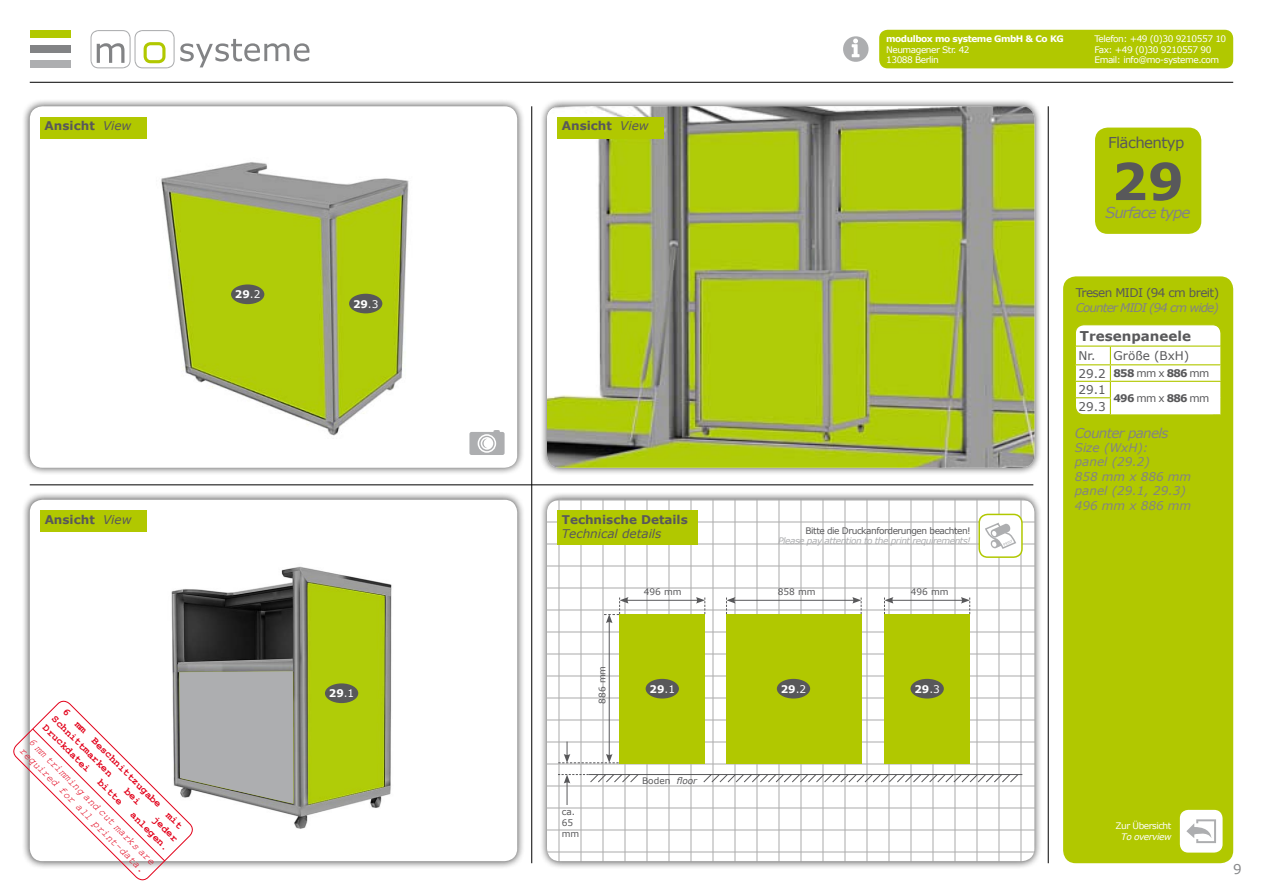
<style>
.page{position:relative;width:1263px;height:893px;background:#fff}
.page>*{position:absolute;margin:0;border:0;box-sizing:border-box;transform-origin:0 0}
.t1{font:700 51px "Verdana";color:#58585a}
.t2{font:italic 15px "Verdana";letter-spacing:-.06em;color:#828385}
.t3{font:15px "Verdana";letter-spacing:-.04em;color:#58585a}
.t4{font:italic 13.5px "Verdana";letter-spacing:-.05em;color:#828385}
.t5{font:700 13.5px "Verdana";color:#58585a}
.t6{font:13.5px "Verdana";color:#87888a}
.t7{font:italic 12px/14.4px "Verdana";color:#828385}
.t8{font:700 12px "Verdana";color:#58585a}
.t9{font:12px "Verdana";letter-spacing:-.05em;color:#58585a}
.t10{font:italic 12px "Verdana";letter-spacing:-.08em;color:#828385}
.t11{font:italic 12px "Verdana";color:#58585a}
.t12{font:12px "Verdana";color:#58585a}
.t13{font:700 10.5px/12.6px "Courier New";color:#e2001a}
.t14{font:italic 10.5px/12.6px "Courier New";color:#e2001a}
.t15{font:700 10.5px "Verdana";letter-spacing:-.075em;color:#58585a}
.t16{font:700 10.5px "Verdana";color:#fff}
.t17{font:9px/10.5px "Verdana";letter-spacing:-.05em;color:#fff}
.t18{font:9px/10.8px "Verdana";letter-spacing:-.05em;color:#58585a}
.t19{font:italic 9px "Verdana";letter-spacing:-.05em;color:#adaeb0}
.t20{font:700 9px "Verdana";letter-spacing:-.05em;color:#fff}
.t21{font:italic 9px "Verdana";letter-spacing:-.05em;color:#fff}
.s1{font-weight:400;font-style:italic}
.s2{font-weight:400}
.s3{font-weight:400;font-size:12px}
.s4{font-style:italic}
</style>
<div class="page">
<hr style="left:531px;top:106px;width:1px;height:757px;background:#000">
<hr style="left:1048px;top:106px;width:1px;height:757px;background:#000">
<hr style="left:30px;top:485px;width:1003px;height:1px;background:#000">
<hr style="left:30px;top:82px;width:1203px;height:1px;background:#000">
<div style="left:1063px;top:276px;width:170px;height:587px;background:#b1c800;border-radius:13px"></div>
<div style="left:539px;top:491px;width:503px;height:378px;background:#000;opacity:.75"></div>
<svg style="left:547px;top:500px;width:487px;height:361px"></svg>
<div style="left:558px;top:510px;width:140px;height:34px;background:#b1c800"></div>
<svg style="left:843px;top:36px;width:26px;height:26px"></svg>
<div style="left:879px;top:30px;width:354px;height:38px;background:#b1c800;border-radius:9px"></div>
<div style="left:30px;top:45px;width:40px;height:8px;background:#828385"></div>
<div style="left:30px;top:30px;width:40px;height:8px;background:#b1c800"></div>
<div style="left:30px;top:61px;width:40px;height:7px;background:#adaeb0"></div>
<svg style="left:90px;top:30px;width:219px;height:38px"></svg>
<div style="left:1180px;top:810px;width:42px;height:43px;background:#fff;border-radius:9px"></div>
<svg style="left:1186px;top:819px;width:30px;height:24px"></svg>
<div style="left:1095px;top:128px;width:106px;height:106px;background:#b1c800;border-radius:13px"></div>
<div style="left:22px;top:491px;width:503px;height:378px;background:#000;opacity:.75"></div>
<div style="left:30px;top:500px;width:487px;height:361px;background:#fff;border-radius:13px"></div>
<div style="left:40px;top:510px;width:107px;height:22px;background:#b1c800"></div>
<div style="left:539px;top:98px;width:503px;height:378px;background:#000;opacity:.75"></div>
<img style="left:547px;top:106px;width:487px;height:362px">
<div style="left:558px;top:117px;width:106px;height:21px;background:#b1c800"></div>
<hr style="left:626px;top:600px;width:72px;height:1px;background:#58585a">
<hr style="left:891px;top:600px;width:72px;height:1px;background:#58585a">
<hr style="left:733px;top:600px;width:122px;height:1px;background:#58585a">
<hr style="left:609px;top:621px;width:1px;height:135px;background:#58585a">
<svg style="left:604px;top:597px;width:25px;height:26px"></svg>
<svg style="left:884px;top:597px;width:9px;height:17px"></svg>
<svg style="left:726px;top:597px;width:9px;height:17px"></svg>
<svg style="left:696px;top:597px;width:9px;height:17px"></svg>
<svg style="left:961px;top:597px;width:9px;height:17px"></svg>
<svg style="left:852px;top:597px;width:10px;height:17px"></svg>
<div style="left:619px;top:614px;width:86px;height:149px;background:#b1c800"></div>
<div style="left:884px;top:614px;width:86px;height:149px;background:#b1c800"></div>
<div style="left:726px;top:614px;width:135px;height:149px;background:#b1c800"></div>
<div style="left:646px;top:679px;width:33px;height:19px;background:#58585a;border-radius:50%"></div>
<div style="left:910px;top:679px;width:34px;height:19px;background:#58585a;border-radius:50%"></div>
<div style="left:777px;top:679px;width:33px;height:19px;background:#58585a;border-radius:50%"></div>
<svg style="left:558px;top:741px;width:61px;height:22px"></svg>
<hr style="left:589px;top:774px;width:433px;height:1px;background:#58585a">
<svg style="left:558px;top:774px;width:81px;height:31px"></svg>
<svg style="left:703px;top:775px;width:315px;height:7px"></svg>
<div style="left:22px;top:98px;width:503px;height:378px;background:#000;opacity:.75"></div>
<div style="left:30px;top:106px;width:487px;height:362px;background:#fff;border-radius:13px"></div>
<div style="left:40px;top:117px;width:107px;height:21px;background:#b1c800"></div>
<svg style="left:469px;top:430px;width:36px;height:25px"></svg>
<div style="left:1075px;top:325px;width:146px;height:90px;background:#fff;border-radius:9px"></div>
<div style="left:1075px;top:324px;width:146px;height:91px;border:1px solid #b1c800;border-radius:9px"></div>
<svg style="left:1075px;top:347px;width:146px;height:67px"></svg>
<hr style="left:1075px;top:346px;width:35px;height:1px;background:#b1c800">
<hr style="left:1110px;top:346px;width:111px;height:1px;background:#b1c800">
<div style="left:979px;top:514px;width:43px;height:43px;background:#fff;border-radius:9px"></div>
<div style="left:978px;top:514px;width:45px;height:44px;border:2px solid #b1c800;border-radius:9px"></div>
<svg style="left:985px;top:523px;width:31px;height:26px"></svg>
<img style="left:161px;top:162px;width:248px;height:274px">
<div style="left:231px;top:284px;width:33px;height:20px;background:#58585a;border-radius:50%"></div>
<div style="left:349px;top:294px;width:33px;height:19px;background:#58585a;border-radius:50%"></div>
<img style="left:171px;top:566px;width:221px;height:263px">
<div style="left:325px;top:683px;width:33px;height:20px;background:#58585a;border-radius:50%"></div>
<svg style="left:13px;top:671px;width:280px;height:210px"></svg>
<h3 class="t8" style="left:45px;top:117px;width:88px">Ansicht <span class="s1">View</span></h3>
<p class="t16" style="left:235px;top:287px;width:27px">29<span class="s2">.2</span></p>
<p class="t16" style="left:353px;top:296px;width:27px">29<span class="s2">.3</span></p>
<h3 class="t8" style="left:45px;top:511px;width:88px">Ansicht <span class="s1">View</span></h3>
<p class="t13" style="left:67px;top:703px;width:169px;rotate:45deg">6 mm Beschnittzugabe mit<br>Schnittmarken</p>
<p class="t13" style="left:49px;top:721px;width:65px;rotate:45deg">Druckdatei</p>
<p class="t14" style="left:35px;top:735px;width:176px;rotate:45deg">6 mm trimming and cut marks are required for all print-data.</p>
<p class="t13" style="left:104px;top:776px;width:33px;rotate:45deg">bitte</p>
<p class="t13" style="left:137px;top:808px;width:52px;rotate:45deg">anlegen.</p>
<p class="t13" style="left:159px;top:813px;width:33px;rotate:45deg">jeder</p>
<p class="t16" style="left:329px;top:686px;width:27px">29<span class="s2">.1</span></p>
<h3 class="t8" style="left:562px;top:117px;width:88px">Ansicht <span class="s1">View</span></h3>
<h3 class="t8" style="left:562px;top:511px;width:127px">Technische Details</h3>
<h3 class="t11" style="left:562px;top:526px;width:101px">Technical details</h3>
<p class="t20" style="left:886px;top:32px;width:179px">modulbox mo systeme GmbH &amp; Co KG</p>
<p class="t17" style="left:886px;top:44px;width:85px">Neumagener Str. 42<br>13088 Berlin</p>
<p class="t17" style="left:1094px;top:33px;width:133px">Telefon: +49 (0)30 9210557 10<br>Fax: +49 (0)30 9210557 90<br>Email: info@mo-systeme.com</p>
<h2 class="t3" style="left:1108px;top:132px;width:78px">Flächentyp</h2>
<h1 class="t1" style="left:1111px;top:145px;width:74px">29</h1>
<h2 class="t2" style="left:1105px;top:202px;width:87px">Surface type</h2>
<h3 class="t9" style="left:1076px;top:285px;width:145px">Tresen MIDI (94 cm breit)</h3>
<h3 class="t10" style="left:1076px;top:299px;width:144px">Counter MIDI (94 cm wide)</h3>
<h3 class="t5" style="left:1080px;top:327px;width:113px">Tresenpaneele</h3>
<h3 class="t12" style="left:1078px;top:347px;width:112px">Nr. Größe (BxH)</h3>
<p class="t15" style="left:1078px;top:366px;width:132px"><span class="s3">29.2</span> 858 <span class="s2">mm x</span> 886 <span class="s2">mm</span></p>
<h3 class="t9" style="left:1078px;top:381px;width:29px">29.1</h3>
<p class="t15" style="left:1114px;top:391px;width:97px">496 <span class="s2">mm x</span> 886 <span class="s2">mm</span></p>
<h3 class="t9" style="left:1078px;top:398px;width:29px">29.3</h3>
<p class="t18" style="left:805px;top:525px;width:167px">Bitte die Druckanforderungen beachten!</p>
<p class="t19" style="left:778px;top:535px;width:194px">Please pay attention to the print requirements!</p>
<h3 class="t4" style="left:1075px;top:423px;width:95px">Counter panels</h3>
<h3 class="t7" style="left:1075px;top:440px;width:118px">Size (WxH):<br>panel (29.2)<br>858 mm x 886 mm panel (29.1, 29.3)<br>496 mm x 886 mm</h3>
<p class="t18" style="left:597px;top:704px;width:39px;rotate:-90deg">886 mm</p>
<p class="t18" style="left:644px;top:587px;width:39px">496 mm</p>
<p class="t18" style="left:778px;top:587px;width:39px">858 mm</p>
<p class="t18" style="left:911px;top:587px;width:39px">496 mm</p>
<p class="t16" style="left:649px;top:681px;width:27px">29<span class="s2">.1</span></p>
<p class="t16" style="left:781px;top:681px;width:27px">29<span class="s2">.2</span></p>
<p class="t16" style="left:914px;top:681px;width:27px">29<span class="s2">.3</span></p>
<p class="t18" style="left:562px;top:806px;width:19px">ca.<br>65 mm</p>
<p class="t18" style="left:642px;top:775px;width:57px">Boden <span class="s4">floor</span></p>
<p class="t17" style="left:1115px;top:821px;width:57px">Zur Übersicht</p>
<p class="t21" style="left:1121px;top:831px;width:52px">To overview</p>
<h3 class="t6" style="left:1233px;top:859px;width:10px">9</h3>
</div>
